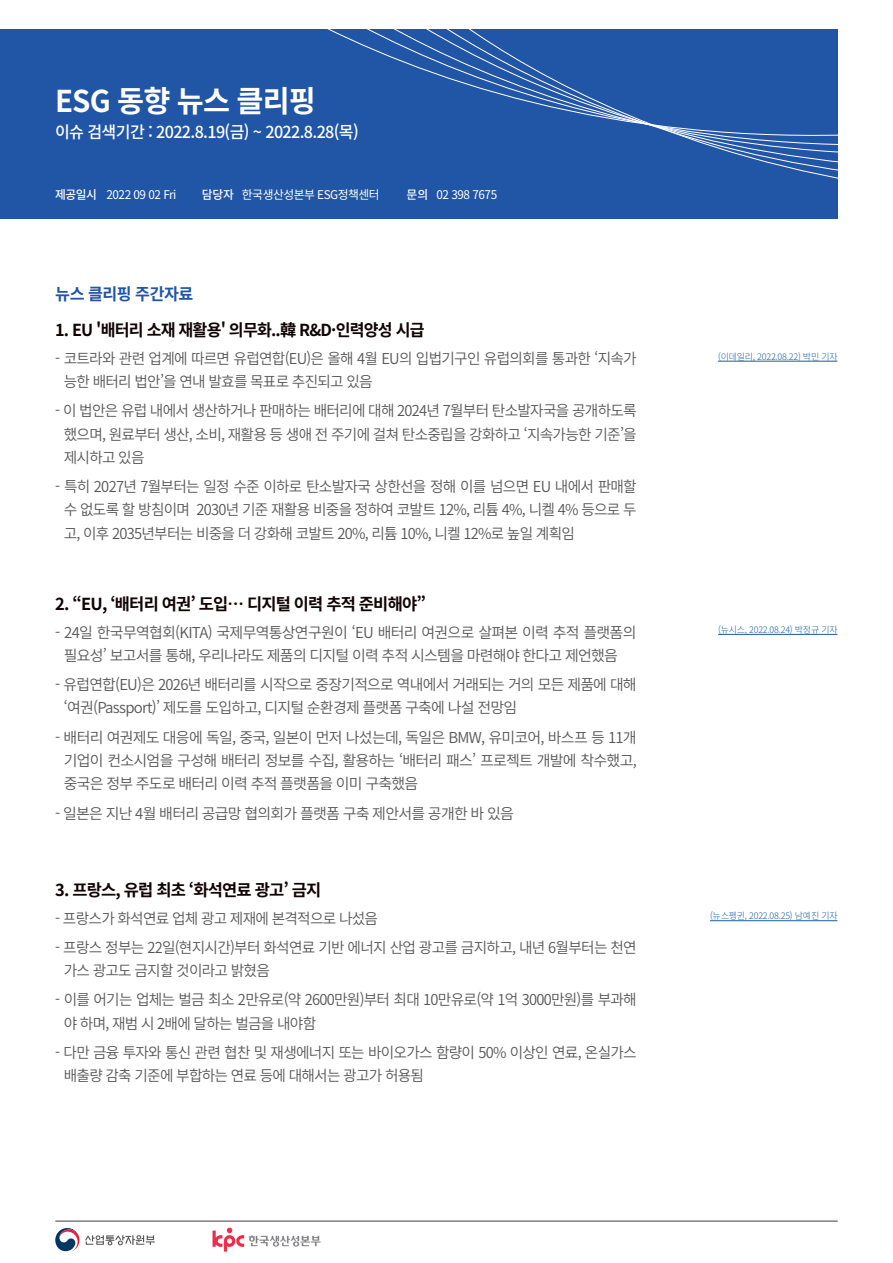
<style>
.page{position:relative;width:893px;height:1263px;background:#fff}
.page>*{position:absolute;margin:0;border:0;box-sizing:border-box;transform-origin:0 0}
.t1{font:700 30px "Source Han Sans K";letter-spacing:-.03em;color:#fff}
.t2{font:700 16.5px "Source Han Sans K";letter-spacing:-.05em;color:#110405}
.t3{font:500 16.5px "Source Han Sans K";letter-spacing:-.04em;color:#fff}
.t4{font:700 16.5px "Source Han Sans K";letter-spacing:-.03em;color:#2155a5}
.t5{font:15px/23.2px "Source Han Sans K";letter-spacing:-.05em;color:#575757}
.t6{font:12px "Source Han Sans K";letter-spacing:-.04em;color:#fff}
.t7{font:500 12px "Source Han Sans K";letter-spacing:-.02em;color:#fff}
.t8{font:300 9px "Source Han Sans K";letter-spacing:-.025em;color:#175d9e}
</style>
<div class="page">
<div style="left:0;top:29px;width:838px;height:189px;background:#2155a5"></div>
<svg style="left:408px;top:29px;width:430px;height:190px"></svg>
<hr style="left:55px;top:1221px;width:783px;height:1px;background:#030505">
<img style="left:212px;top:1227px;width:109px;height:25px">
<hr style="left:718px;top:361px;width:119px;height:1px;background:#175d9e">
<hr style="left:718px;top:634px;width:119px;height:1px;background:#175d9e">
<hr style="left:710px;top:920px;width:127px;height:1px;background:#175d9e">
<svg style="left:55px;top:1228px;width:24px;height:23px"></svg>
<svg style="left:85px;top:1235px;width:70px;height:10px"></svg>
<p class="t1" style="left:55px;top:84px;width:262px">ESG 동향 뉴스 클리핑</p>
<p class="t3" style="left:55px;top:123px;width:305px">이슈 검색기간 : 2022.8.19(금) ~ 2022.8.28(목)</p>
<p class="t7" style="left:55px;top:188px;width:43px">제공일시</p>
<p class="t6" style="left:106px;top:188px;width:72px">2022 09 02 Fri</p>
<p class="t7" style="left:202px;top:188px;width:34px">담당자</p>
<p class="t6" style="left:242px;top:188px;width:139px">한국생산성본부 ESG정책센터</p>
<p class="t7" style="left:407px;top:188px;width:23px">문의</p>
<p class="t6" style="left:437px;top:188px;width:62px">02 398 7675</p>
<p class="t4" style="left:55px;top:285px;width:140px">뉴스 클리핑 주간자료</p>
<p class="t2" style="left:55px;top:321px;width:371px">1. EU '배터리 소재 재활용' 의무화..韓 R&amp;D·인력양성 시급</p>
<p class="t5" style="left:64px;top:347px;width:574px;text-indent:-9px">- 코트라와 관련 업계에 따르면 유럽연합(EU)은 올해 4월 EU의 입법기구인 유럽의회를 통과한 ‘지속가 능한 배터리 법안’을 연내 발효를 목표로 추진되고 있음</p>
<p class="t5" style="left:64px;top:400px;width:574px;text-align:justify;text-indent:-9px">- 이 법안은 유럽 내에서 생산하거나 판매하는 배터리에 대해 2024년 7월부터 탄소발자국을 공개하도록 했으며, 원료부터 생산, 소비, 재활용 등 생애 전 주기에 걸쳐 탄소중립을 강화하고 ‘지속가능한 기준’을 제시하고 있음</p>
<p class="t5" style="left:64px;top:475px;width:574px;text-align:justify;text-indent:-9px">- 특히 2027년 7월부터는 일정 수준 이하로 탄소발자국 상한선을 정해 이를 넘으면 EU 내에서 판매할 수 없도록 할 방침이며 2030년 기준 재활용 비중을 정하여 코발트 12%, 리튬 4%, 니켈 4% 등으로 두 고, 이후 2035년부터는 비중을 더 강화해 코발트 20%, 리튬 10%, 니켈 12%로 높일 계획임</p>
<p class="t2" style="left:55px;top:594px;width:372px">2. “EU, ‘배터리 여권’ 도입… 디지털 이력 추적 준비해야”</p>
<p class="t5" style="left:64px;top:621px;width:574px;text-indent:-9px">- 24일 한국무역협회(KITA) 국제무역통상연구원이 ‘EU 배터리 여권으로 살펴본 이력 추적 플랫폼의 필요성’ 보고서를 통해, 우리나라도 제품의 디지털 이력 추적 시스템을 마련해야 한다고 제언했음</p>
<p class="t5" style="left:64px;top:673px;width:574px;text-indent:-9px">- 유럽연합(EU)은 2026년 배터리를 시작으로 중장기적으로 역내에서 거래되는 거의 모든 제품에 대해 ‘여권(Passport)’ 제도를 도입하고, 디지털 순환경제 플랫폼 구축에 나설 전망임</p>
<p class="t5" style="left:64px;top:726px;width:574px;text-align:justify;text-indent:-9px">- 배터리 여권제도 대응에 독일, 중국, 일본이 먼저 나섰는데, 독일은 BMW, 유미코어, 바스프 등 11개 기업이 컨소시엄을 구성해 배터리 정보를 수집, 활용하는 ‘배터리 패스’ 프로젝트 개발에 착수했고, 중국은 정부 주도로 배터리 이력 추적 플랫폼을 이미 구축했음</p>
<p class="t5" style="left:55px;top:802px;width:460px">- 일본은 지난 4월 배터리 공급망 협의회가 플랫폼 구축 제안서를 공개한 바 있음</p>
<p class="t2" style="left:55px;top:880px;width:268px">3. 프랑스, 유럽 최초 ‘화석연료 광고’ 금지</p>
<p class="t5" style="left:55px;top:907px;width:324px">- 프랑스가 화석연료 업체 광고 제재에 본격적으로 나섰음</p>
<p class="t5" style="left:64px;top:936px;width:574px;text-indent:-9px">- 프랑스 정부는 22일(현지시간)부터 화석연료 기반 에너지 산업 광고를 금지하고, 내년 6월부터는 천연 가스 광고도 금지할 것이라고 밝혔음</p>
<p class="t5" style="left:64px;top:988px;width:574px;text-indent:-9px">- 이를 어기는 업체는 벌금 최소 2만유로(약 2600만원)부터 최대 10만유로(약 1억 3000만원)를 부과해 야 하며, 재범 시 2배에 달하는 벌금을 내야함</p>
<p class="t5" style="left:64px;top:1041px;width:574px;text-indent:-9px">- 다만 금융 투자와 통신 관련 협찬 및 재생에너지 또는 바이오가스 함량이 50% 이상인 연료, 온실가스 배출량 감축 기준에 부합하는 연료 등에 대해서는 광고가 허용됨</p>
<p class="t8" style="left:718px;top:351px;width:121px">(이데일리, 2022.08.22) 박민 기자</p>
<p class="t8" style="left:718px;top:625px;width:121px">(뉴시스, 2022.08.24) 박정규 기자</p>
<p class="t8" style="left:710px;top:911px;width:129px">(뉴스펭귄, 2022.08.25) 남예진 기자</p>
</div>
